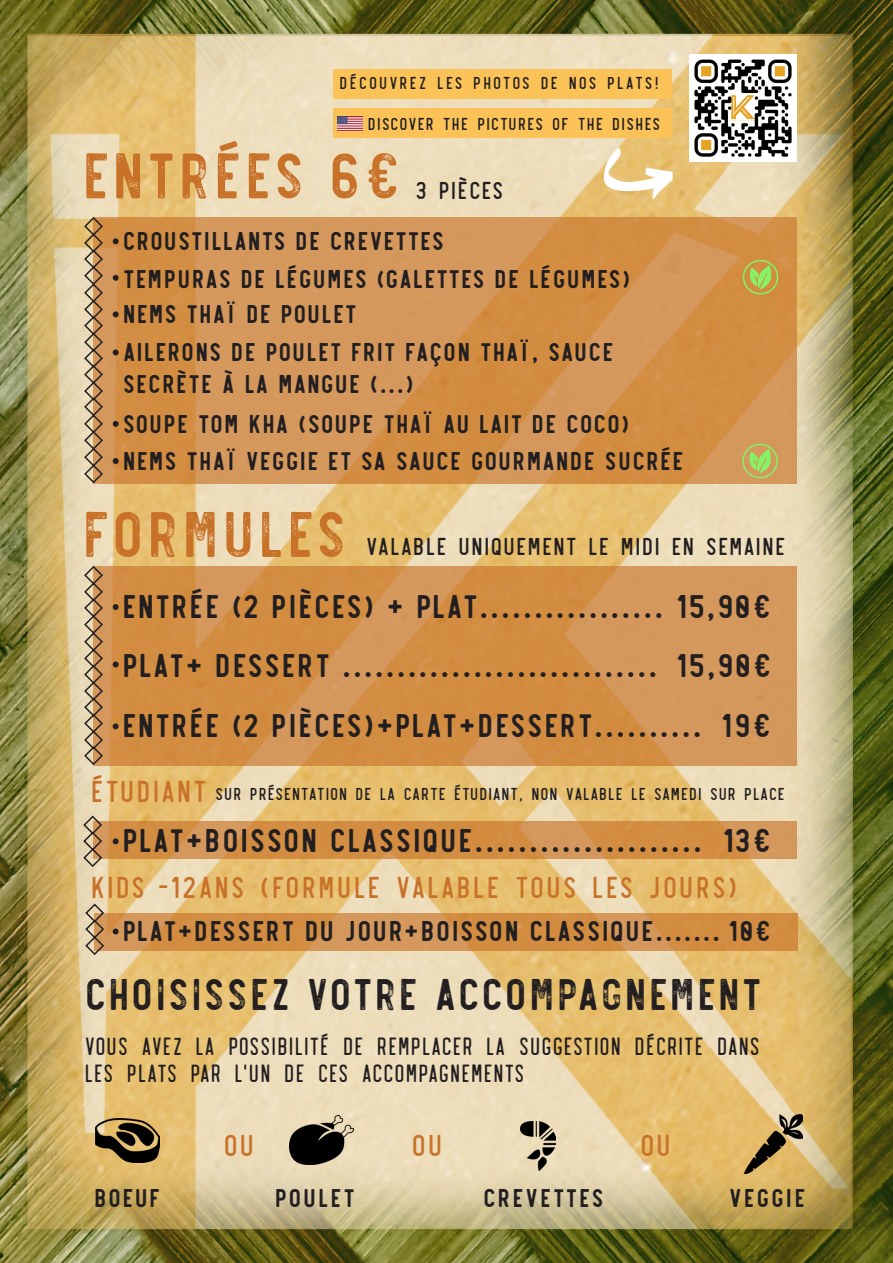
<style>
.page{position:relative;width:893px;height:1263px;background:#fff}
.page>*{position:absolute;margin:0;border:0;box-sizing:border-box;transform-origin:0 0}
.t1{font:67.5px "Revelstoke Bold Grunge";letter-spacing:-.02em;color:#c87229}
.t2{font:67.5px "Revelstoke Bold Grunge";color:#c87229}
.t3{font:46.5px "Revelstoke Bold Grunge";letter-spacing:-.015em;color:#231f20}
.t4{font:700 34.5px "Revelstoke";letter-spacing:-.02em;color:#231f20}
.t5{font:31.5px "Revelstoke";letter-spacing:.005em;color:#c87229}
.t6{font:700 30px "Revelstoke";letter-spacing:-.015em;color:#231f20}
.t7{font:700 27px/32.4px "Revelstoke";letter-spacing:-.015em;color:#231f20}
.t8{font:700 27px "Revelstoke";letter-spacing:.01em;color:#231f20}
.t9{font:25.5px "Revelstoke";letter-spacing:-.02em;color:#231f20}
.t10{font:condensed 22.5px/27px "Revelstoke";letter-spacing:-.02em;color:#231f20}
.t11{font:18px "Revelstoke";letter-spacing:-.02em;color:#231f20}
.t12{font:18px "Revelstoke";color:#231f20}
.t13{font:18px "Revelstoke";letter-spacing:.05em;color:#231f20}
</style>
<div class="page">
<img style="left:0;top:0;width:893px;height:1263px">
<svg style="left:104px;top:217px;width:693px;height:266px;background:#d3924f"></svg>
<svg style="left:104px;top:566px;width:693px;height:199px;background:#d3914c"></svg>
<svg style="left:103px;top:821px;width:694px;height:37px;background:#d28f48"></svg>
<svg style="left:105px;top:913px;width:693px;height:37px;background:#d2904a"></svg>
<img style="left:689px;top:54px;width:107px;height:107px">
<svg style="left:603px;top:149px;width:70px;height:98px;background:#e4ba79"></svg>
<div style="left:333px;top:69px;width:338px;height:29px;background:#fbc257"></div>
<div style="left:333px;top:109px;width:338px;height:29px;background:#fbc257"></div>
<img style="left:337px;top:117px;width:26px;height:13px">
<img style="left:744px;top:1115px;width:58px;height:58px">
<img style="left:96px;top:1119px;width:63px;height:43px">
<img style="left:290px;top:1115px;width:63px;height:50px">
<img style="left:521px;top:1122px;width:34px;height:49px">
<svg style="left:113px;top:604px;width:6px;height:6px"></svg>
<svg style="left:113px;top:661px;width:6px;height:6px"></svg>
<svg style="left:113px;top:723px;width:6px;height:6px"></svg>
<svg style="left:113px;top:421px;width:6px;height:6px"></svg>
<svg style="left:113px;top:458px;width:6px;height:6px"></svg>
<svg style="left:113px;top:349px;width:6px;height:6px"></svg>
<svg style="left:113px;top:311px;width:6px;height:6px"></svg>
<svg style="left:113px;top:275px;width:6px;height:6px"></svg>
<svg style="left:113px;top:238px;width:6px;height:6px"></svg>
<svg style="left:113px;top:838px;width:6px;height:6px"></svg>
<svg style="left:113px;top:928px;width:6px;height:6px"></svg>
<svg style="left:83px;top:565px;width:21px;height:201px;background:#b99a74"></svg>
<svg style="left:83px;top:216px;width:21px;height:268px;background:#ba9870"></svg>
<svg style="left:84px;top:902px;width:21px;height:54px"></svg>
<svg style="left:82px;top:814px;width:21px;height:54px"></svg>
<svg style="left:749px;top:449px;width:22px;height:24px"></svg>
<svg style="left:749px;top:265px;width:23px;height:24px"></svg>
<div style="left:742px;top:444px;width:36px;height:34px;border:2px solid #84f366;border-radius:50%"></div>
<div style="left:743px;top:260px;width:35px;height:34px;border:2px solid #84f366;border-radius:50%"></div>
<p class="t13" style="left:341px;top:73px;width:322px">DÉCOUVREZ LES PHOTOS DE NOS PLATS!</p>
<p class="t12" style="left:369px;top:114px;width:295px">DISCOVER THE PICTURES OF THE DISHES</p>
<p class="t1" style="left:86px;top:137px;width:323px">ENTRÉES 6€</p>
<p class="t9" style="left:417px;top:176px;width:91px">3 PIÈCES</p>
<p class="t7" style="left:124px;top:225px;width:324px">CROUSTILLANTS DE CREVETTES</p>
<p class="t7" style="left:124px;top:263px;width:511px">TEMPURAS DE LÉGUMES (GALETTES DE LÉGUMES)</p>
<p class="t7" style="left:124px;top:298px;width:237px">NEMS THAÏ DE POULET</p>
<p class="t7" style="left:124px;top:336px;width:494px">AILERONS DE POULET FRIT FAÇON THAÏ, SAUCE<br>SECRÈTE À LA MANGUE (...)</p>
<p class="t7" style="left:124px;top:407px;width:510px">SOUPE TOM KHA (SOUPE THAÏ AU LAIT DE COCO)</p>
<p class="t7" style="left:124px;top:445px;width:564px">NEMS THAÏ VEGGIE ET SA SAUCE GOURMANDE SUCRÉE</p>
<p class="t2" style="left:86px;top:496px;width:269px">FORMULES</p>
<p class="t9" style="left:367px;top:532px;width:423px">VALABLE UNIQUEMENT LE MIDI EN SEMAINE</p>
<p class="t4" style="left:124px;top:586px;width:652px">ENTRÉE (2 PIÈCES) + PLAT................. 15,90€</p>
<p class="t4" style="left:124px;top:646px;width:652px">PLAT+ DESSERT ............................. 15,90€</p>
<p class="t4" style="left:124px;top:706px;width:652px">ENTRÉE (2 PIÈCES)+PLAT+DESSERT.......... 19€</p>
<p class="t5" style="left:93px;top:773px;width:119px">ÉTUDIANT</p>
<p class="t11" style="left:216px;top:784px;width:572px">SUR PRÉSENTATION DE LA CARTE ÉTUDIANT, NON VALABLE LE SAMEDI SUR PLACE</p>
<p class="t4" style="left:124px;top:821px;width:652px">PLAT+BOISSON CLASSIQUE..................... 13€</p>
<p class="t5" style="left:93px;top:870px;width:650px">KIDS -12ANS (FORMULE VALABLE TOUS LES JOURS)</p>
<p class="t6" style="left:124px;top:914px;width:652px">PLAT+DESSERT DU JOUR+BOISSON CLASSIQUE....... 10€</p>
<p class="t3" style="left:87px;top:968px;width:681px">CHOISISSEZ VOTRE ACCOMPAGNEMENT</p>
<p class="t10" style="left:86px;top:1034px;width:677px">VOUS AVEZ LA POSSIBILITÉ DE REMPLACER LA SUGGESTION DÉCRITE DANS<br>LES PLATS PAR L’UN DE CES ACCOMPAGNEMENTS</p>
<p class="t5" style="left:225px;top:1127px;width:34px">OU</p>
<p class="t5" style="left:414px;top:1127px;width:34px">OU</p>
<p class="t5" style="left:642px;top:1127px;width:34px">OU</p>
<p class="t7" style="left:96px;top:1182px;width:69px">BOEUF</p>
<p class="t7" style="left:276px;top:1182px;width:83px">POULET</p>
<p class="t8" style="left:485px;top:1183px;width:124px">CREVETTES</p>
<p class="t7" style="left:730px;top:1182px;width:79px">VEGGIE</p>
</div>
